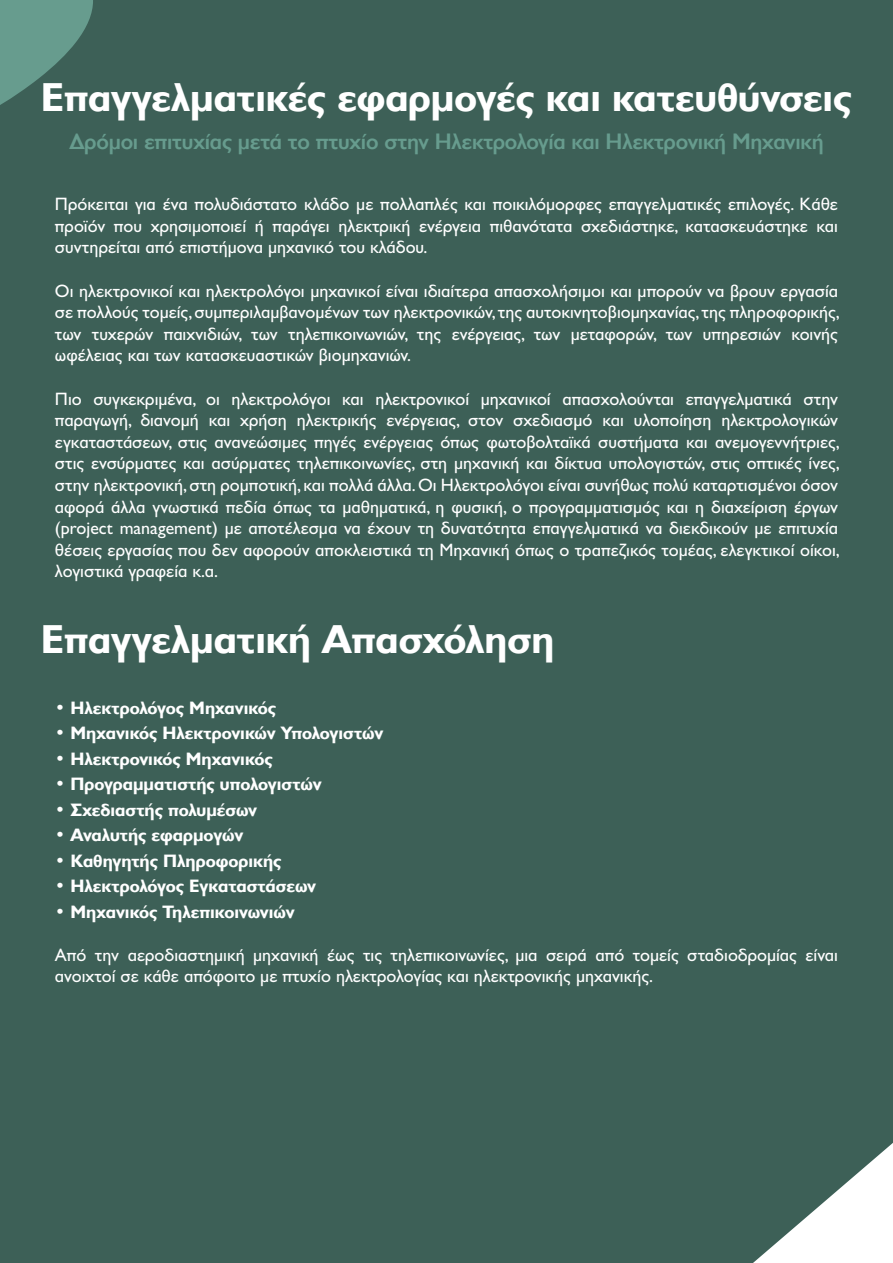
<style>
.page{position:relative;width:893px;height:1263px;background:#3d6057}
.page>*{position:absolute;margin:0;border:0;box-sizing:border-box;transform-origin:0 0}
.t1{font:700 40.5px "Gill Sans Hel";color:#fff}
.t2{font:600 22.5px "Gill Sans Hel";letter-spacing:-.01em;color:#679c8e}
.t3{font:18px/21.6px "Gill Sans Hel";color:#fff;text-align:justify}
.t4{font:700 18px "Gill Sans Hel";color:#fff}
</style>
<div class="page">
<svg style="left:0;top:0;width:93px;height:105px"></svg>
<svg style="left:753px;top:1143px;width:140px;height:120px"></svg>
<h1 class="t1" style="left:41px;top:74px;width:813px">Επαγγελµατικές εφαρµογές και κατευθύνσεις</h1>
<p class="t2" style="left:70px;top:129px;width:756px">∆ρόμοι επιτυχίας μετά το πτυχίο στην Ηλεκτρολογία και Ηλεκτρονική Μηχανική</p>
<p class="t3" style="left:55px;top:194px;width:785px">Πρόκειται για ένα πολυδιάστατο κλάδο µε πολλαπλές και ποικιλόµορφες επαγγελµατικές επιλογές. Κάθε προϊόν που χρησιµοποιεί ή παράγει ηλεκτρική ενέργεια πιθανότατα σχεδιάστηκε, κατασκευάστηκε και συντηρείται από επιστήµονα µηχανικό του κλάδου.</p>
<p class="t3" style="left:55px;top:280px;width:786px">Οι ηλεκτρονικοί και ηλεκτρολόγοι µηχανικοί είναι ιδιαίτερα απασχολήσιµοι και µπορούν να βρουν εργασία σε πολλούς τοµείς, συµπεριλαµβανοµένων των ηλεκτρονικών, της αυτοκινητοβιοµηχανίας, της πληροφορικής, των τυχερών παιχνιδιών, των τηλεπικοινωνιών, της ενέργειας, των µεταφορών, των υπηρεσιών κοινής ωφέλειας και των κατασκευαστικών βιοµηχανιών.</p>
<p class="t3" style="left:55px;top:388px;width:786px">Πιο συγκεκριµένα, οι ηλεκτρολόγοι και ηλεκτρονικοί µηχανικοί απασχολούνται επαγγελµατικά στην παραγωγή, διανοµή και χρήση ηλεκτρικής ενέργειας, στον σχεδιασµό και υλοποίηση ηλεκτρολογικών εγκαταστάσεων, στις ανανεώσιµες πηγές ενέργειας όπως φωτοβολταϊκά συστήµατα και ανεµογεννήτριες, στις ενσύρµατες και ασύρµατες τηλεπικοινωνίες, στη µηχανική και δίκτυα υπολογιστών, στις οπτικές ίνες, στην ηλεκτρονική, στη ροµποτική, και πολλά άλλα. Οι Ηλεκτρολόγοι είναι συνήθως πολύ καταρτισµένοι όσον αφορά άλλα γνωστικά πεδία όπως τα µαθηµατικά, η φυσική, ο προγραµµατισµός και η διαχείριση έργων (project management) µε αποτέλεσµα να έχουν τη δυνατότητα επαγγελµατικά να διεκδικούν µε επιτυχία θέσεις εργασίας που δεν αφορούν αποκλειστικά τη Μηχανική όπως ο τραπεζικός τοµέας, ελεγκτικοί οίκοι, λογιστικά γραφεία κ.α.</p>
<h1 class="t1" style="left:41px;top:616px;width:515px">Επαγγελµατική Απασχόληση</h1>
<p class="t4" style="left:55px;top:697px;width:223px">• Ηλεκτρολόγος Μηχανικός</p>
<p class="t4" style="left:55px;top:722px;width:330px">• Μηχανικός Ηλεκτρονικών Υπολογιστών</p>
<p class="t4" style="left:55px;top:748px;width:219px">• Ηλεκτρονικός Μηχανικός</p>
<p class="t4" style="left:55px;top:773px;width:268px">• Προγραµµατιστής υπολογιστών</p>
<p class="t4" style="left:55px;top:799px;width:204px">• Σχεδιαστής πολυµέσων</p>
<p class="t4" style="left:55px;top:824px;width:190px">• Αναλυτής εφαρµογών</p>
<p class="t4" style="left:55px;top:850px;width:228px">• Καθηγητής Πληροφορικής</p>
<p class="t4" style="left:55px;top:875px;width:263px">• Ηλεκτρολόγος Εγκαταστάσεων</p>
<p class="t4" style="left:55px;top:901px;width:241px">• Μηχανικός Τηλεπικοινωνιών</p>
<p class="t3" style="left:55px;top:944px;width:785px">Από την αεροδιαστηµική µηχανική έως τις τηλεπικοινωνίες, µια σειρά από τοµείς σταδιοδροµίας είναι ανοιχτοί σε κάθε απόφοιτο µε πτυχίο ηλεκτρολογίας και ηλεκτρονικής µηχανικής.</p>
</div>
